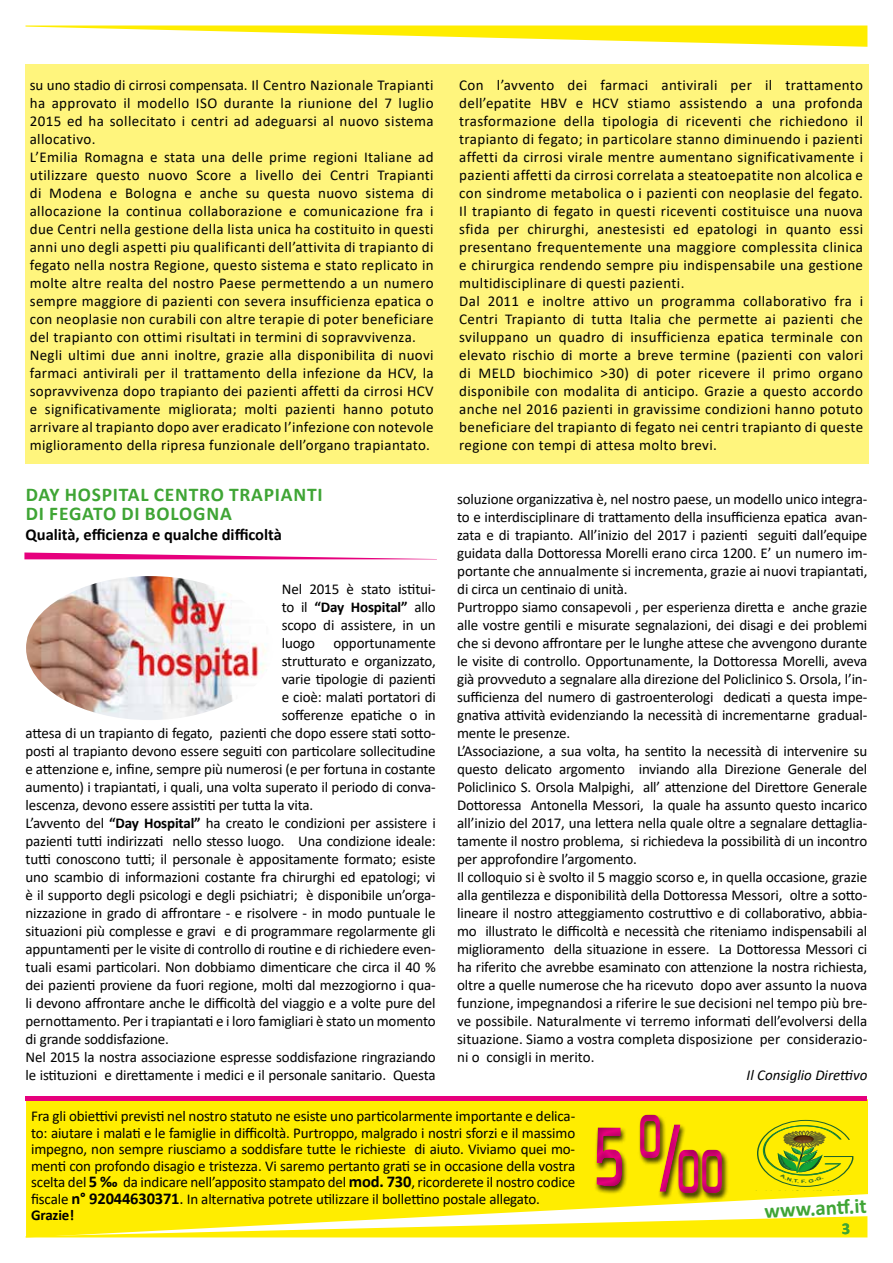
<style>
.page{position:relative;width:893px;height:1263px;background:#fff}
.page>*{position:absolute;margin:0;border:0;box-sizing:border-box;transform-origin:0 0}
.t1{font:600 59.1px "Exo";color:#e6007d;scale:.66 1}
.t2{font:700 21px "Calibri";color:#3fa535}
.t3{font:700 19.5px "Calibri";letter-spacing:.04em;color:#3fa535}
.t4{font:700 16.5px "Calibri";color:#000}
.t5{font:700 16.5px "Calibri";color:#3fa535}
.t6{font:15px/18px "Calibri";letter-spacing:-.01em;color:#000}
.t7{font:15px/18px "Calibri";letter-spacing:.025em;color:#000}
.t8{font:700 15px "Calibri";letter-spacing:-.01em;color:#000}
.t9{font:italic 15px "Calibri";color:#000}
.s1{font-size:79.95px}
.s2{font-weight:400}
.s3{font-weight:700}
.s4{font-weight:700;font-size:16.5px}
.s5{font-size:16.5px}
</style>
<div class="page">
<div style="left:26px;top:64px;width:843px;height:399px;background:#fff57d"></div>
<div style="left:26px;top:1099px;width:842px;height:138px;background:#ffed00"></div>
<hr style="left:25px;top:1096px;width:842px;height:4px;background:#e6007d">
<img style="left:753px;top:1144px;width:4px;height:37px">
<svg style="left:26px;top:1216px;width:841px;height:21px"></svg>
<svg style="left:26px;top:26px;width:841px;height:21px"></svg>
<svg style="left:24px;top:552px;width:408px;height:7px"></svg>
<img style="left:26px;top:576px;width:240px;height:144px">
<div style="left:588px;top:1098px;width:150px;height:111px;background:#000;opacity:.5"></div>
<svg style="left:757px;top:1120px;width:96px;height:67px"></svg>
<p class="t7" style="left:30px;top:76px;width:405px">su uno stadio di cirrosi compensata. Il Centro Nazionale Trapianti ha approvato il modello ISO durante la riunione del 7 luglio 2015 ed ha sollecitato i centri ad adeguarsi al nuovo sistema allocativo.<br>L’Emilia Romagna e stata una delle prime regioni Italiane ad utilizzare questo nuovo Score a livello dei Centri Trapianti di Modena e Bologna e anche su questa nuovo sistema di allocazione la continua collaborazione e comunicazione fra i due Centri nella gestione della lista unica ha costituito in questi anni uno degli aspetti piu qualificanti dell’attivita di trapianto di fegato nella nostra Regione, questo sistema e stato replicato in molte altre realta del nostro Paese permettendo a un numero sempre maggiore di pazienti con severa insufficienza epatica o con neoplasie non curabili con altre terapie di poter beneficiare del trapianto con ottimi risultati in termini di sopravvivenza.<br>Negli ultimi due anni inoltre, grazie alla disponibilita di nuovi farmaci antivirali per il trattamento della infezione da HCV, la sopravvivenza dopo trapianto dei pazienti affetti da cirrosi HCV e significativamente migliorata; molti pazienti hanno potuto arrivare al trapianto dopo aver eradicato l’infezione con notevole miglioramento della ripresa funzionale dell’organo trapiantato.</p>
<p class="t7" style="left:459px;top:76px;width:405px">Con l’avvento dei farmaci antivirali per il trattamento dell’epatite HBV e HCV stiamo assistendo a una profonda trasformazione della tipologia di riceventi che richiedono il trapianto di fegato; in particolare stanno diminuendo i pazienti affetti da cirrosi virale mentre aumentano significativamente i pazienti affetti da cirrosi correlata a steatoepatite non alcolica e con sindrome metabolica o i pazienti con neoplasie del fegato.<br>Il trapianto di fegato in questi riceventi costituisce una nuova sfida per chirurghi, anestesisti ed epatologi in quanto essi presentano frequentemente una maggiore complessita clinica e chirurgica rendendo sempre piu indispensabile una gestione multidisciplinare di questi pazienti.<br>Dal 2011 e inoltre attivo un programma collaborativo fra i Centri Trapianto di tutta Italia che permette ai pazienti che sviluppano un quadro di insufficienza epatica terminale con elevato rischio di morte a breve termine (pazienti con valori di MELD biochimico &gt;30) di poter ricevere il primo organo disponibile con modalita di anticipo. Grazie a questo accordo anche nel 2016 pazienti in gravissime condizioni hanno potuto beneficiare del trapianto di fegato nei centri trapianto di queste regione con tempi di attesa molto brevi.</p>
<h3 class="t3" style="left:26px;top:480px;width:12px">DAY</h3>
<h3 class="t3" style="left:65px;top:480px;width:65px">HOSPITAL</h3>
<h3 class="t3" style="left:154px;top:480px;width:48px">CENTRO</h3>
<h3 class="t3" style="left:229px;top:480px;width:13px">TRAP</h3>
<h3 class="t3" style="left:275px;top:480px;width:49px">IANTI</h3>
<h3 class="t3" style="left:26px;top:500px;width:36px">DI FEGATO</h3>
<h3 class="t3" style="left:122px;top:500px;width:37px">DI BOLOG</h3>
<h3 class="t3" style="left:206px;top:500px;width:26px">NA</h3>
<p class="t4" style="left:26px;top:522px;width:258px">Qualità, efficienza e qualche difficoltà</p>
<p class="t6" style="left:457px;top:490px;width:412px">soluzione organizzativa è, nel nostro paese, un modello unico integra&shy;to e interdisciplinare di trattamento della insufficienza epatica avan&shy;zata e di trapianto. All’inizio del 2017 i pazienti seguiti dall’equipe guidata dalla Dottoressa Morelli erano circa 1200. E’ un numero im&shy;portante che annualmente si incrementa, grazie ai nuovi trapiantati, di circa un centinaio di unità.<br>Purtroppo siamo consapevoli , per esperienza diretta e anche grazie alle vostre gentili e misurate segnalazioni, dei disagi e dei problemi che si devono affrontare per le lunghe attese che avvengono durante le visite di controllo. Opportunamente, la Dottoressa Morelli, aveva già provveduto a segnalare alla direzione del Policlinico S. Orsola, l’in&shy;sufficienza del numero di gastroenterologi dedicati a questa impe&shy;gnativa attività evidenziando la necessità di incrementarne gradual&shy;mente le presenze.<br>L’Associazione, a sua volta, ha sentito la necessità di intervenire su questo delicato argomento inviando alla Direzione Generale del Policlinico S. Orsola Malpighi, all’ attenzione del Direttore Generale Dottoressa Antonella Messori, la quale ha assunto questo incarico all’inizio del 2017, una lettera nella quale oltre a segnalare dettaglia&shy;tamente il nostro problema, si richiedeva la possibilità di un incontro per approfondire l’argomento.<br>Il colloquio si è svolto il 5 maggio scorso e, in quella occasione, grazie alla gentilezza e disponibilità della Dottoressa Messori, oltre a sotto&shy;lineare il nostro atteggiamento costruttivo e di collaborativo, abbia&shy;mo illustrato le difficoltà e necessità che riteniamo indispensabili al miglioramento della situazione in essere. La Dottoressa Messori ci ha riferito che avrebbe esaminato con attenzione la nostra richiesta, oltre a quelle numerose che ha ricevuto dopo aver assunto la nuova funzione, impegnandosi a riferire le sue decisioni nel tempo più bre&shy;ve possibile. Naturalmente vi terremo informati dell’evolversi della situazione. Siamo a vostra completa disposizione per considerazio&shy;ni o consigli in merito.</p>
<p class="t9" style="left:747px;top:1065px;width:122px">Il Consiglio Direttivo</p>
<h1 class="t1" style="left:593px;top:1134px;width:200px"><span class="s1">5</span> 0<span class="s1">/</span>00</h1>
<p class="t5" style="left:842px;top:1217px;width:10px">3</p>
<p class="t6" style="left:282px;top:580px;width:156px">Nel 2015 è stato istitui-</p>
<p class="t8" style="left:282px;top:596px;width:156px"><span class="s2">to il</span> “Day Hospital” <span class="s2">allo</span></p>
<p class="t6" style="left:282px;top:616px;width:156px">scopo di assistere, in un</p>
<p class="t6" style="left:282px;top:634px;width:156px">luogo opportunamente</p>
<p class="t6" style="left:282px;top:652px;width:156px">strutturato e organizzato,</p>
<p class="t6" style="left:282px;top:670px;width:156px">varie tipologie di pazienti</p>
<p class="t6" style="left:282px;top:688px;width:156px">e cioè: malati portatori di</p>
<p class="t6" style="left:282px;top:706px;width:156px">sofferenze epatiche o in</p>
<p class="t6" style="left:26px;top:724px;width:412px">attesa di un trapianto di fegato, pazienti che dopo essere stati sotto-</p>
<p class="t6" style="left:26px;top:742px;width:412px">posti al trapianto devono essere seguiti con particolare sollecitudine</p>
<p class="t6" style="left:26px;top:760px;width:412px">e attenzione e, infine, sempre più numerosi (e per fortuna in costante</p>
<p class="t6" style="left:26px;top:778px;width:412px">aumento) i trapiantati, i quali, una volta superato il periodo di conva-</p>
<p class="t6" style="left:26px;top:796px;width:289px">lescenza, devono essere assistiti per tutta la vita.</p>
<p class="t6" style="left:26px;top:814px;width:412px">L’avvento del <span class="s3">“Day Hospital”</span> ha creato le condizioni per assistere i</p>
<p class="t6" style="left:26px;top:832px;width:412px">pazienti tutti indirizzati nello stesso luogo. Una condizione ideale:</p>
<p class="t6" style="left:26px;top:850px;width:412px">tutti conoscono tutti; il personale è appositamente formato; esiste</p>
<p class="t6" style="left:26px;top:868px;width:412px">uno scambio di informazioni costante fra chirurghi ed epatologi; vi</p>
<p class="t6" style="left:26px;top:886px;width:412px">è il supporto degli psicologi e degli psichiatri; è disponibile un’orga-</p>
<p class="t6" style="left:26px;top:904px;width:412px">nizzazione in grado di affrontare - e risolvere - in modo puntuale le</p>
<p class="t6" style="left:26px;top:922px;width:412px">situazioni più complesse e gravi e di programmare regolarmente gli</p>
<p class="t6" style="left:26px;top:940px;width:412px">appuntamenti per le visite di controllo di routine e di richiedere even-</p>
<p class="t6" style="left:26px;top:958px;width:412px">tuali esami particolari. Non dobbiamo dimenticare che circa il 40 %</p>
<p class="t6" style="left:26px;top:976px;width:412px">dei pazienti proviene da fuori regione, molti dal mezzogiorno i qua-</p>
<p class="t6" style="left:26px;top:994px;width:412px">li devono affrontare anche le difficoltà del viaggio e a volte pure del</p>
<p class="t6" style="left:26px;top:1012px;width:412px">pernottamento. Per i trapiantati e i loro famigliari è stato un momento</p>
<p class="t6" style="left:26px;top:1030px;width:145px">di grande soddisfazione.</p>
<p class="t6" style="left:26px;top:1048px;width:412px">Nel 2015 la nostra associazione espresse soddisfazione ringraziando</p>
<p class="t6" style="left:26px;top:1066px;width:412px">le istituzioni e direttamente i medici e il personale sanitario. Questa</p>
<p class="t6" style="left:31px;top:1107px;width:546px;line-height:16.5px">Fra gli obiettivi previsti nel nostro statuto ne esiste uno particolarmente importante e delica&shy;to: aiutare i malati e le famiglie in difficoltà. Purtroppo, malgrado i nostri sforzi e il massimo impegno, non sempre riusciamo a soddisfare tutte le richieste di aiuto. Viviamo quei mo&shy;menti con profondo disagio e tristezza. Vi saremo pertanto grati se in occasione della vostra scelta del <span class="s4">5 ‰</span> da indicare nell’apposito stampato del <span class="s4">mod. 730</span>, ricorderete il nostro codice fiscale <span class="s4">n° 92044630371</span><span class="s5">.</span> In alternativa potrete utilizzare il bollettino postale allegato.<br><span class="s3">Grazie!</span></p>
<h2 class="t2" style="left:764px;top:1196px;width:104px;rotate:-3deg">www.antf.it</h2>
</div>
